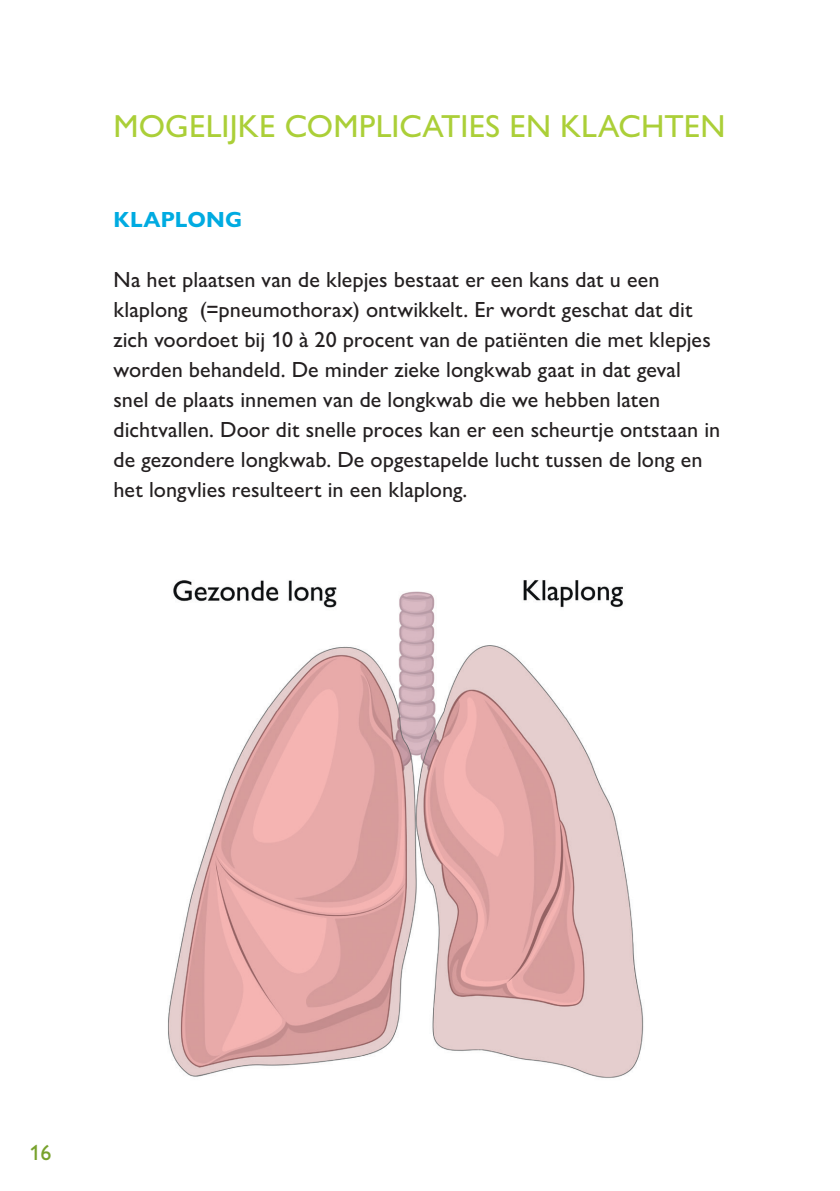
<style>
.page{position:relative;width:840px;height:1191px;background:#fff}
.page>*{position:absolute;margin:0;border:0;box-sizing:border-box;transform-origin:0 0}
.t1{font:500 32px "Gill Sans Nova";color:#abcf38}
.t2{font:500 22px/30px "Gill Sans Nova";letter-spacing:.005em;color:#231f20}
.t3{font:700 22px "Gill Sans Nova";letter-spacing:.01em;color:#00abe1}
.t4{font:500 22px "Gill Sans Nova";color:#78a22d}
</style>
<div class="page">
<img style="left:168px;top:580px;width:476px;height:498px">
<h1 class="t1" style="left:113px;top:106px;width:613px">MOGELIJKE COMPLICATIES EN KLACHTEN</h1>
<p class="t3" style="left:113px;top:206px;width:130px">KLAPLONG</p>
<p class="t2" style="left:113px;top:264px;width:608px">Na het plaatsen van de klepjes bestaat er een kans dat u een klaplong (=pneumothorax) ontwikkelt. Er wordt geschat dat dit zich voordoet bij 10 à 20 procent van de patiënten die met klepjes worden behandeld. De minder zieke longkwab gaat in dat geval snel de plaats innemen van de longkwab die we hebben laten dichtvallen. Door dit snelle proces kan er een scheurtje ontstaan in de gezondere longkwab. De opgestapelde lucht tussen de long en het longvlies resulteert in een klaplong.</p>
<p class="t4" style="left:29px;top:1138px;width:23px">16</p>
</div>
